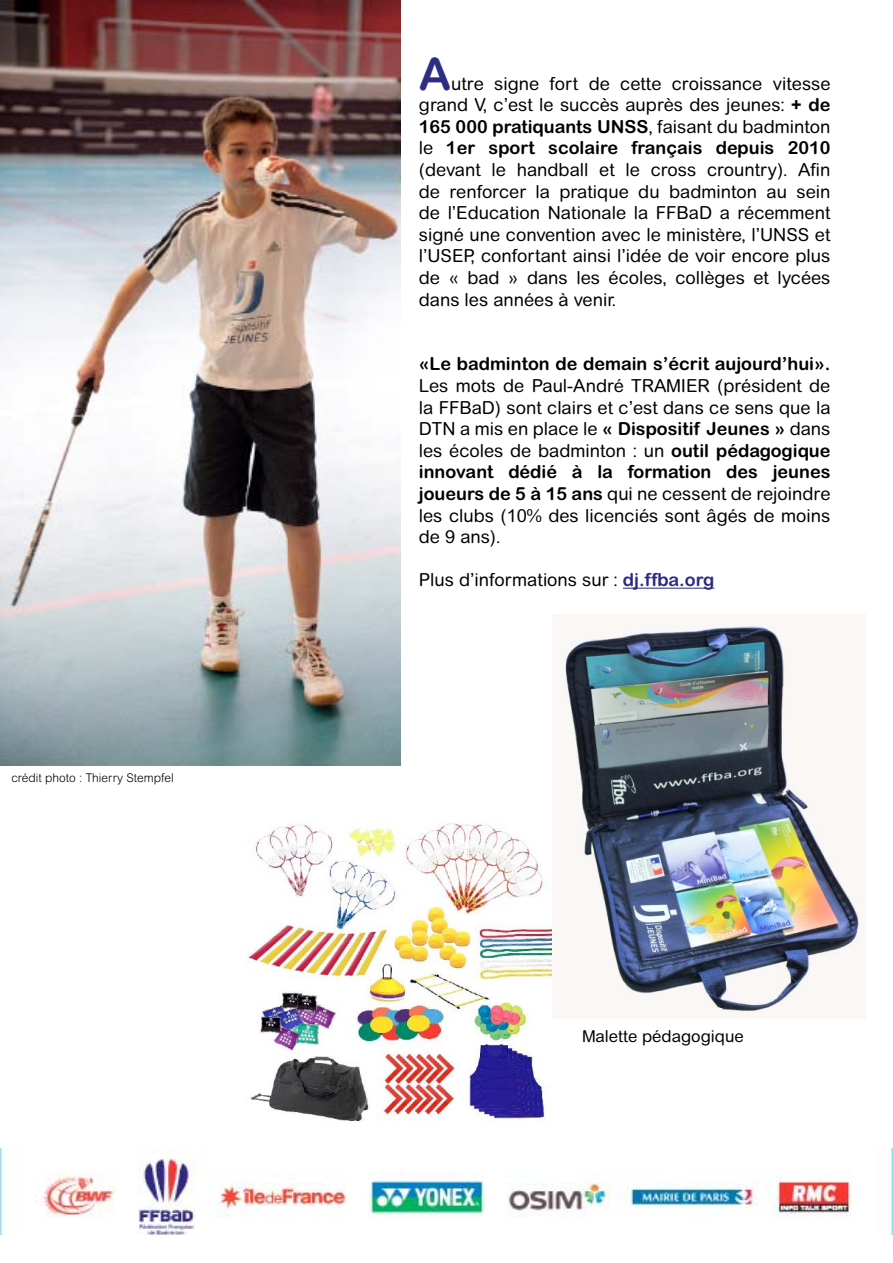
<style>
.page{position:relative;width:893px;height:1263px;background:#fff}
.page>*{position:absolute;margin:0;border:0;box-sizing:border-box;transform-origin:0 0}
.t1{font:700 45px "Arial Rounded MT";color:#2e2d84}
.t2{font:18px/21.6px "Arial Rounded MT";color:#000;text-align:justify}
.t3{font:700 18px "Arial Rounded MT";color:#000}
.t4{font:16.5px "Arial Rounded MT";color:#000}
.t5{font:300 12px "Arial Rounded MT";color:#000}
.s1{font-weight:700}
.s2{font-weight:700;color:#2e2a82}
</style>
<div class="page">
<img style="left:0;top:1148px;width:893px;height:86px">
<hr style="left:623px;top:588px;width:91px;height:1px;background:#2e2a82">
<img style="left:246px;top:816px;width:307px;height:305px">
<img style="left:0;top:0;width:401px;height:765px">
<img style="left:553px;top:614px;width:312px;height:405px">
<p class="t5" style="left:11px;top:770px;width:164px">crédit photo : Thierry Stempfel</p>
<h1 class="t1" style="left:419px;top:47px;width:34px">A</h1>
<p class="t2" style="left:419px;top:72px;width:413px;text-indent:32px">utre signe fort de cette croissance vitesse grand V, c’est le succès auprès des jeunes: <span class="s1">+ de 165 000 pratiquants UNSS</span>, faisant du badminton le <span class="s1">1er sport scolaire français depuis 2010 </span>(devant le handball et le cross crountry). Afin de renforcer la pratique du badminton au sein de l’Education Nationale la FFBaD a récemment signé une convention avec le ministère, l’UNSS et l’USEP, confortant ainsi l’idée de voir encore plus de « bad » dans les écoles, collèges et lycées dans les années à venir.</p>
<p class="t3" style="left:419px;top:353px;width:413px">«Le badminton de demain s’écrit aujourd’hui».</p>
<p class="t2" style="left:419px;top:375px;width:413px">Les mots de Paul-André TRAMIER (président de la FFBaD) sont clairs et c’est dans ce sens que la DTN a mis en place le <span class="s1">« Dispositif Jeunes »</span> dans les écoles de badminton : un <span class="s1">outil pédagogique innovant dédié à la formation des jeunes joueurs de 5 à 15 ans</span> qui ne cessent de rejoindre les clubs (10% des licenciés sont âgés de moins de 9 ans).</p>
<p class="t2" style="left:419px;top:569px;width:297px">Plus d’informations sur : <span class="s2">dj.ffba.org</span></p>
<p class="t4" style="left:583px;top:1027px;width:163px">Malette pédagogique</p>
</div>
